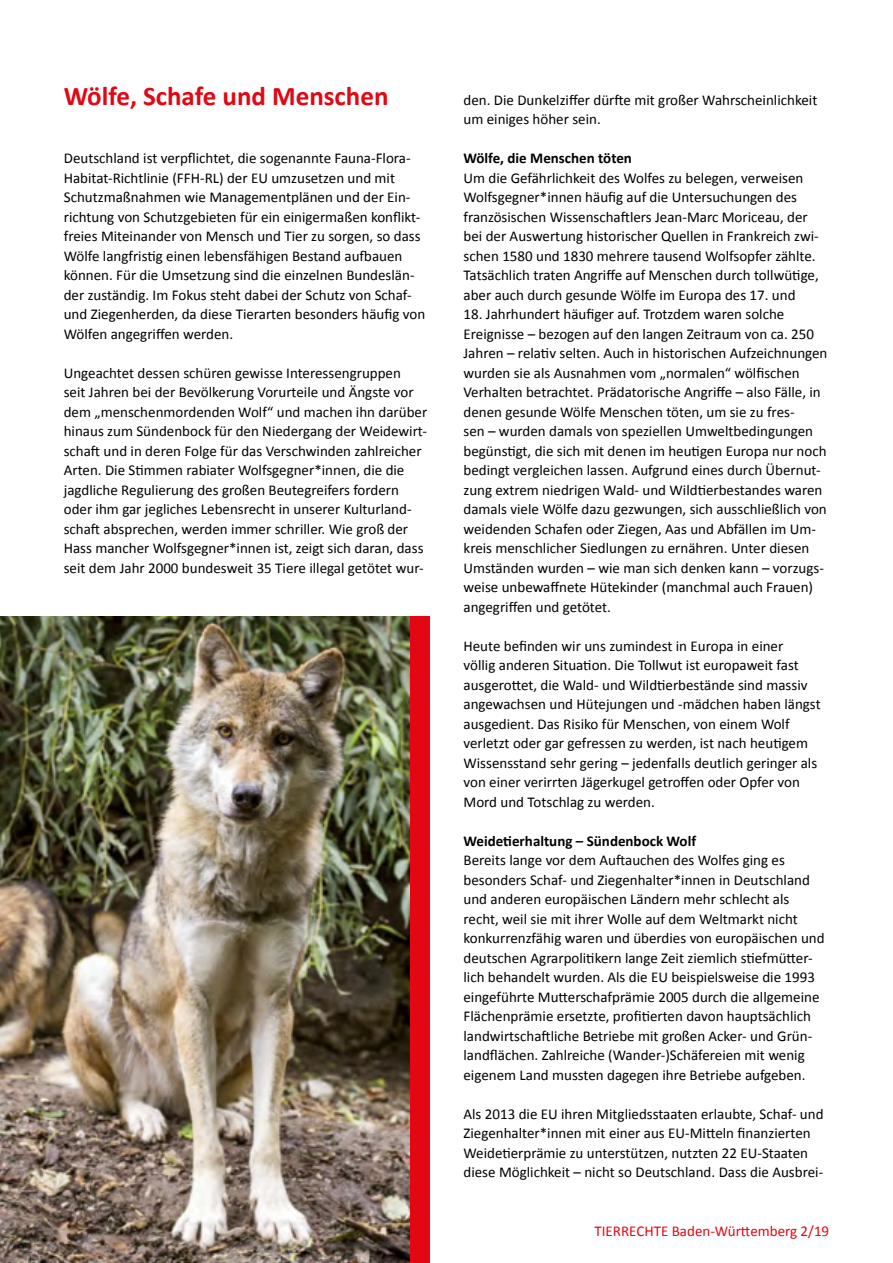
<style>
.page{position:relative;width:893px;height:1263px;background:#fff}
.page>*{position:absolute;margin:0;border:0;box-sizing:border-box;transform-origin:0 0}
.t1{font:700 27px "Calibri";color:#e30613}
.t2{font:15px/19.5px "Calibri";color:#000}
.t3{font:700 15px "Calibri";color:#000}
.t4{font:15px "Calibri";color:#e30613}
</style>
<div class="page">
<img style="left:0;top:617px;width:410px;height:646px">
<div style="left:410px;top:617px;width:19px;height:646px;background:#e30613"></div>
<h1 class="t1" style="left:64px;top:77px;width:326px">Wölfe, Schafe und Menschen</h1>
<p class="t2" style="left:64px;top:148px;width:363px">Deutschland ist verpflichtet, die sogenannte Fauna-Flora-Habitat-Richtlinie (FFH-RL) der EU umzusetzen und mit Schutzmaßnahmen wie Managementplänen und der Ein&shy;richtung von Schutzgebieten für ein einigermaßen konflikt&shy;freies Miteinander von Mensch und Tier zu sorgen, so dass Wölfe langfristig einen lebensfähigen Bestand aufbauen können. Für die Umsetzung sind die einzelnen Bundeslän&shy;der zuständig. Im Fokus steht dabei der Schutz von Schaf&shy;und Ziegenherden, da diese Tierarten besonders häufig von Wölfen angegriffen werden.</p>
<p class="t2" style="left:64px;top:362px;width:365px">Ungeachtet dessen schüren gewisse Interessengruppen<br>seit Jahren bei der Bevölkerung Vorurteile und Ängste vor dem „menschenmordenden Wolf“ und machen ihn darüber hinaus zum Sündenbock für den Niedergang der Weidewirt&shy;schaft und in deren Folge für das Verschwinden zahlreicher Arten. Die Stimmen rabiater Wolfsgegner*innen, die die jagdliche Regulierung des großen Beutegreifers fordern oder ihm gar jegliches Lebensrecht in unserer Kulturland&shy;schaft absprechen, werden immer schriller. Wie groß der Hass mancher Wolfsgegner*innen ist, zeigt sich daran, dass seit dem Jahr 2000 bundesweit 35 Tiere illegal getötet wur-</p>
<p class="t2" style="left:463px;top:89px;width:355px">den. Die Dunkelziffer dürfte mit großer Wahrscheinlichkeit um einiges höher sein.</p>
<p class="t3" style="left:463px;top:147px;width:170px">Wölfe, die Menschen töten</p>
<p class="t2" style="left:463px;top:167px;width:357px">Um die Gefährlichkeit des Wolfes zu belegen, verweisen Wolfsgegner*innen häufig auf die Untersuchungen des französischen Wissenschaftlers Jean-Marc Moriceau, der bei der Auswertung historischer Quellen in Frankreich zwi&shy;schen 1580 und 1830 mehrere tausend Wolfsopfer zählte.<br>Tatsächlich traten Angriffe auf Menschen durch tollwütige, aber auch durch gesunde Wölfe im Europa des 17. und</p>
<p class="t2" style="left:463px;top:304px;width:365px">18. Jahrhundert häufiger auf. Trotzdem waren solche Ereignisse – bezogen auf den langen Zeitraum von ca. 250<br>Jahren – relativ selten. Auch in historischen Aufzeichnungen wurden sie als Ausnahmen vom „normalen“ wölfischen Verhalten betrachtet. Prädatorische Angriffe – also Fälle, in denen gesunde Wölfe Menschen töten, um sie zu fres-<br>sen – wurden damals von speziellen Umweltbedingungen begünstigt, die sich mit denen im heutigen Europa nur noch bedingt vergleichen lassen. Aufgrund eines durch Übernut&shy;zung extrem niedrigen Wald- und Wildtierbestandes waren damals viele Wölfe dazu gezwungen, sich ausschließlich von weidenden Schafen oder Ziegen, Aas und Abfällen im Um&shy;kreis menschlicher Siedlungen zu ernähren. Unter diesen Umständen wurden – wie man sich denken kann – vorzugs&shy;weise unbewaffnete Hütekinder (manchmal auch Frauen) angegriffen und getötet.</p>
<p class="t2" style="left:463px;top:635px;width:359px">Heute befinden wir uns zumindest in Europa in einer<br>völlig anderen Situation. Die Tollwut ist europaweit fast ausgerottet, die Wald- und Wildtierbestände sind massiv angewachsen und Hütejungen und -mädchen haben längst ausgedient. Das Risiko für Menschen, von einem Wolf verletzt oder gar gefressen zu werden, ist nach heutigem Wissensstand sehr gering – jedenfalls deutlich geringer als von einer verirrten Jägerkugel getroffen oder Opfer von Mord und Totschlag zu werden.</p>
<p class="t3" style="left:463px;top:830px;width:234px">Weidetierhaltung – Sündenbock Wolf</p>
<p class="t2" style="left:463px;top:850px;width:363px">Bereits lange vor dem Auftauchen des Wolfes ging es besonders Schaf- und Ziegenhalter*innen in Deutschland und anderen europäischen Ländern mehr schlecht als recht, weil sie mit ihrer Wolle auf dem Weltmarkt nicht konkurrenzfähig waren und überdies von europäischen und deutschen Agrarpolitikern lange Zeit ziemlich stiefmütter&shy;lich behandelt wurden. Als die EU beispielsweise die 1993 eingeführte Mutterschafprämie 2005 durch die allgemeine Flächenprämie ersetzte, profitierten davon hauptsächlich landwirtschaftliche Betriebe mit großen Acker- und Grün&shy;landflächen. Zahlreiche (Wander-)Schäfereien mit wenig eigenem Land mussten dagegen ihre Betriebe aufgeben.</p>
<p class="t2" style="left:463px;top:1103px;width:362px">Als 2013 die EU ihren Mitgliedsstaaten erlaubte, Schaf- und Ziegenhalter*innen mit einer aus EU-Mitteln finanzierten Weidetierprämie zu unterstützen, nutzten 22 EU-Staaten diese Möglichkeit – nicht so Deutschland. Dass die Ausbrei-</p>
<p class="t4" style="left:595px;top:1220px;width:236px">TIERRECHTE Baden-Württemberg 2/19</p>
</div>
